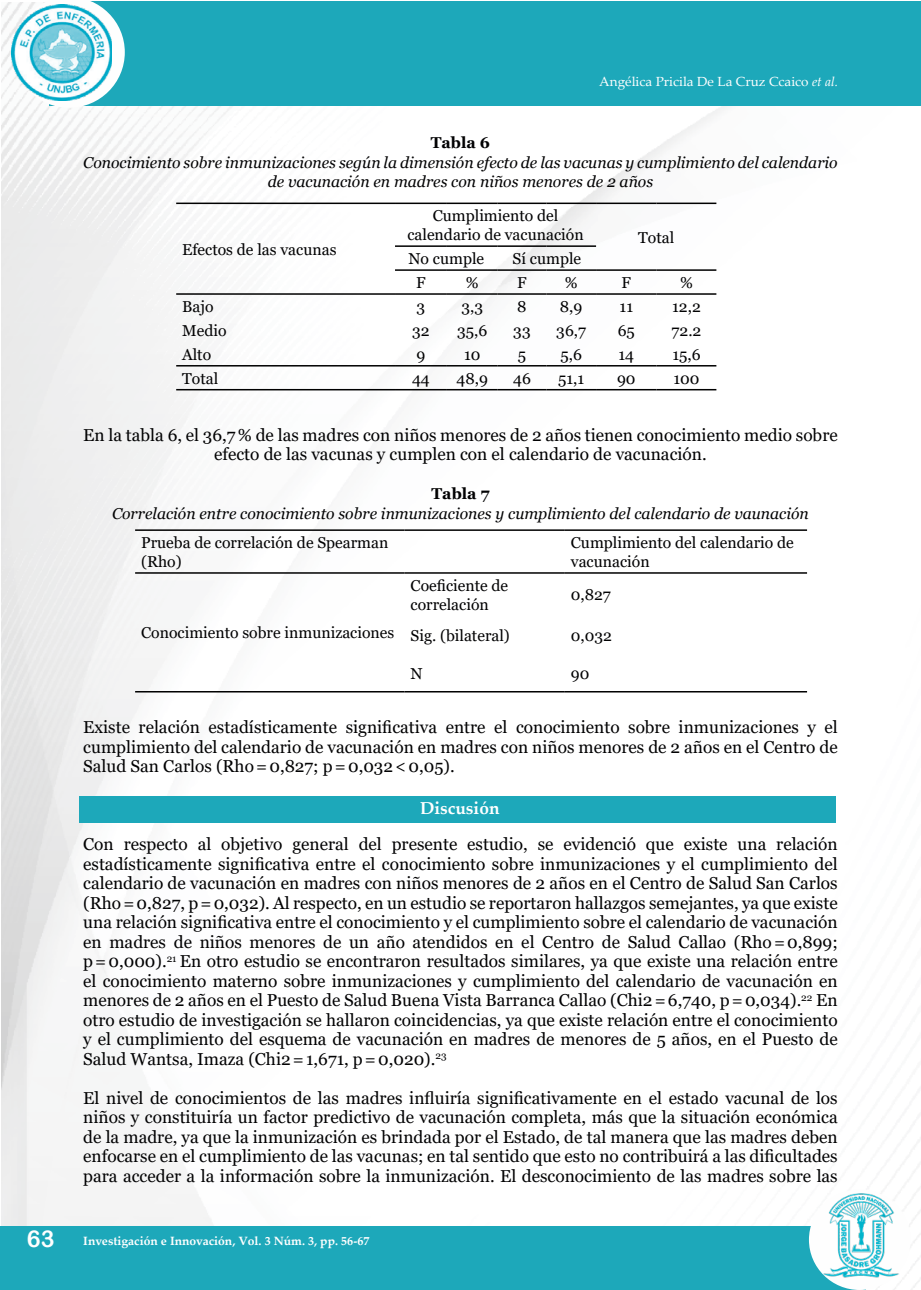
<style>
.page{position:relative;width:921px;height:1290px;background:#fff}
.page>*{position:absolute;margin:0;border:0;box-sizing:border-box;transform-origin:0 0}
.t1{font:17.25px/19.5px "Georgia";color:#020203;text-align:justify}
.t2{font:700 17.25px "Palatino Linotype";color:#fff}
.t3{font:15.75px/18.9px "Georgia";color:#020203}
.t4{font:italic 15.75px/19.5px "Georgia";color:#020203;text-align:center}
.t5{font:700 15.75px "Georgia";color:#020203}
.t6{font:13.2px "Palatino Linotype";color:#fefefe}
.t7{font:700 12px "Palatino Linotype";color:#fff}
.s1{font-style:italic}
.s2{font-family:"Arial Rounded MT Bold";font-weight:400;font-size:23.25px}
</style>
<div class="page">
<img style="left:2px;top:3px;width:918px;height:1287px">
<div style="left:0;top:1226px;width:865px;height:64px;background:#1da8ba"></div>
<div style="left:808px;top:1189px;width:102px;height:101px;background:#fefefe;border-radius:50%"></div>
<img style="left:812px;top:1178px;width:92px;height:112px">
<div style="left:49px;top:1px;width:871px;height:105px;background:#1da8ba"></div>
<svg style="left:13px;top:1px;width:112px;height:107px"></svg>
<img style="left:11px;top:5px;width:100px;height:95px">
<hr style="left:176px;top:202px;width:219px;height:2px;background:#000">
<hr style="left:395px;top:202px;width:52px;height:2px;background:#000">
<hr style="left:447px;top:202px;width:50px;height:2px;background:#000">
<hr style="left:497px;top:202px;width:49px;height:2px;background:#000">
<hr style="left:546px;top:202px;width:50px;height:2px;background:#000">
<hr style="left:596px;top:202px;width:60px;height:2px;background:#000">
<hr style="left:656px;top:202px;width:60px;height:2px;background:#000">
<hr style="left:395px;top:245px;width:52px;height:2px;background:#000">
<hr style="left:447px;top:245px;width:50px;height:2px;background:#000">
<hr style="left:497px;top:245px;width:49px;height:2px;background:#000">
<hr style="left:546px;top:245px;width:50px;height:2px;background:#000">
<hr style="left:395px;top:269px;width:52px;height:2px;background:#000">
<hr style="left:447px;top:269px;width:50px;height:2px;background:#000">
<hr style="left:497px;top:269px;width:49px;height:2px;background:#000">
<hr style="left:546px;top:269px;width:50px;height:2px;background:#000">
<hr style="left:596px;top:269px;width:60px;height:2px;background:#000">
<hr style="left:656px;top:269px;width:60px;height:2px;background:#000">
<hr style="left:176px;top:293px;width:219px;height:2px;background:#000">
<hr style="left:395px;top:293px;width:52px;height:2px;background:#000">
<hr style="left:447px;top:293px;width:50px;height:2px;background:#000">
<hr style="left:497px;top:293px;width:49px;height:2px;background:#000">
<hr style="left:546px;top:293px;width:50px;height:2px;background:#000">
<hr style="left:596px;top:293px;width:60px;height:2px;background:#000">
<hr style="left:656px;top:293px;width:60px;height:2px;background:#000">
<hr style="left:176px;top:365px;width:219px;height:1px;background:#000">
<hr style="left:395px;top:365px;width:52px;height:1px;background:#000">
<hr style="left:447px;top:365px;width:50px;height:1px;background:#000">
<hr style="left:497px;top:365px;width:49px;height:1px;background:#000">
<hr style="left:546px;top:365px;width:50px;height:1px;background:#000">
<hr style="left:596px;top:365px;width:60px;height:1px;background:#000">
<hr style="left:656px;top:365px;width:60px;height:1px;background:#000">
<hr style="left:176px;top:389px;width:219px;height:1px;background:#000">
<hr style="left:395px;top:389px;width:52px;height:1px;background:#000">
<hr style="left:447px;top:389px;width:50px;height:1px;background:#000">
<hr style="left:497px;top:389px;width:49px;height:1px;background:#000">
<hr style="left:546px;top:389px;width:50px;height:1px;background:#000">
<hr style="left:596px;top:389px;width:60px;height:1px;background:#000">
<hr style="left:656px;top:389px;width:60px;height:1px;background:#000">
<div style="left:80px;top:796px;width:755px;height:26px;background:#1da8ba"></div>
<hr style="left:135px;top:529px;width:269px;height:2px;background:#000">
<hr style="left:404px;top:529px;width:160px;height:2px;background:#000">
<hr style="left:564px;top:529px;width:242px;height:2px;background:#000">
<hr style="left:135px;top:691px;width:269px;height:1px;background:#000">
<hr style="left:404px;top:691px;width:160px;height:1px;background:#000">
<hr style="left:564px;top:691px;width:242px;height:1px;background:#000">
<hr style="left:135px;top:572px;width:269px;height:2px;background:#000">
<hr style="left:404px;top:572px;width:160px;height:2px;background:#000">
<hr style="left:564px;top:572px;width:242px;height:2px;background:#000">
<p class="t6" style="left:599px;top:73px;width:240px">Angélica Pricila De La Cruz Ccaico <span class="s1">et al.</span></p>
<p class="t5" style="left:430px;top:132px;width:61px">Tabla 6</p>
<p class="t4" style="left:83px;top:152px;width:755px">Conocimiento sobre inmunizaciones según la dimensión efecto de las vacunas y cumplimiento del calendario de vacunación en madres con niños menores de 2 años</p>
<p class="t3" style="left:182px;top:240px;width:156px">Efectos de las vacunas</p>
<p class="t3" style="left:407px;top:207px;width:178px;text-align:center">Cumplimiento del calendario de vacunación</p>
<p class="t3" style="left:638px;top:228px;width:38px">Total</p>
<p class="t3" style="left:408px;top:249px;width:77px">No cumple</p>
<p class="t3" style="left:512px;top:249px;width:70px">Sí cumple</p>
<p class="t3" style="left:416px;top:273px;width:11px">F</p>
<p class="t3" style="left:465px;top:273px;width:14px">%</p>
<p class="t3" style="left:517px;top:273px;width:11px">F</p>
<p class="t3" style="left:564px;top:273px;width:14px">%</p>
<p class="t3" style="left:621px;top:273px;width:11px">F</p>
<p class="t3" style="left:679px;top:273px;width:14px">%</p>
<p class="t3" style="left:182px;top:297px;width:33px">Bajo</p>
<p class="t3" style="left:416px;top:297px;width:10px">3</p>
<p class="t3" style="left:461px;top:297px;width:23px">3,3</p>
<p class="t3" style="left:517px;top:297px;width:11px">8</p>
<p class="t3" style="left:559px;top:297px;width:24px">8,9</p>
<p class="t3" style="left:619px;top:297px;width:15px">11</p>
<p class="t3" style="left:672px;top:297px;width:30px">12,2</p>
<p class="t3" style="left:182px;top:321px;width:46px">Medio</p>
<p class="t3" style="left:412px;top:321px;width:19px">32</p>
<p class="t3" style="left:457px;top:321px;width:32px">35,6</p>
<p class="t3" style="left:513px;top:321px;width:19px">33</p>
<p class="t3" style="left:556px;top:321px;width:31px">36,7</p>
<p class="t3" style="left:617px;top:321px;width:19px">65</p>
<p class="t3" style="left:671px;top:321px;width:31px">72.2</p>
<p class="t3" style="left:182px;top:345px;width:30px">Alto</p>
<p class="t3" style="left:416px;top:345px;width:10px">9</p>
<p class="t3" style="left:464px;top:345px;width:18px">10</p>
<p class="t3" style="left:517px;top:345px;width:10px">5</p>
<p class="t3" style="left:560px;top:345px;width:23px">5,6</p>
<p class="t3" style="left:618px;top:345px;width:17px">14</p>
<p class="t3" style="left:672px;top:345px;width:30px">15,6</p>
<p class="t3" style="left:182px;top:369px;width:38px">Total</p>
<p class="t3" style="left:412px;top:369px;width:19px">44</p>
<p class="t3" style="left:456px;top:369px;width:33px">48,9</p>
<p class="t3" style="left:513px;top:369px;width:19px">46</p>
<p class="t3" style="left:558px;top:369px;width:28px">51,1</p>
<p class="t3" style="left:617px;top:369px;width:20px">90</p>
<p class="t3" style="left:673px;top:369px;width:28px">100</p>
<p class="t1" style="left:83px;top:425px;width:755px;text-align:center">En la tabla 6, el 36,7% de las madres con niños menores de 2 años tienen conocimiento medio sobre efecto de las vacunas y cumplen con el calendario de vacunación.</p>
<p class="t5" style="left:431px;top:483px;width:59px">Tabla 7</p>
<p class="t4" style="left:112px;top:503px;width:698px">Correlación entre conocimiento sobre inmunizaciones y cumplimiento del calendario de vaunación</p>
<p class="t3" style="left:141px;top:533px;width:249px">Prueba de correlación de Spearman (Rho)</p>
<p class="t3" style="left:570px;top:533px;width:224px">Cumplimiento del calendario de vacunación</p>
<p class="t3" style="left:141px;top:624px;width:254px">Conocimiento sobre inmunizaciones</p>
<p class="t3" style="left:410px;top:576px;width:99px">Coeficiente de correlación</p>
<p class="t3" style="left:570px;top:586px;width:42px">0,827</p>
<p class="t3" style="left:410px;top:626px;width:101px">Sig. (bilateral)</p>
<p class="t3" style="left:570px;top:626px;width:43px">0,032</p>
<p class="t3" style="left:410px;top:664px;width:14px">N</p>
<p class="t3" style="left:570px;top:664px;width:20px">90</p>
<p class="t1" style="left:83px;top:718px;width:755px">Existe relación estadísticamente significativa entre el conocimiento sobre inmunizaciones y el cumplimiento del calendario de vacunación en madres con niños menores de 2 años en el Centro de Salud San Carlos (Rho=0,827; p=0,032&lt;0,05).</p>
<p class="t2" style="left:420px;top:796px;width:81px">Discusión</p>
<p class="t1" style="left:83px;top:835px;width:755px">Con respecto al objetivo general del presente estudio, se evidenció que existe una relación estadísticamente significativa entre el conocimiento sobre inmunizaciones y el cumplimiento del calendario de vacunación en madres con niños menores de 2 años en el Centro de Salud San Carlos (Rho=0,827, p=0,032). Al respecto, en un estudio se reportaron hallazgos semejantes, ya que existe una relación significativa entre el conocimiento y el cumplimiento sobre el calendario de vacunación en madres de niños menores de un año atendidos en el Centro de Salud Callao (Rho=0,899; p=0,000).<sup>21</sup> En otro estudio se encontraron resultados similares, ya que existe una relación entre el conocimiento materno sobre inmunizaciones y cumplimiento del calendario de vacunación en menores de 2 años en el Puesto de Salud Buena Vista Barranca Callao (Chi2=6,740, p=0,034).<sup>22</sup> En otro estudio de investigación se hallaron coincidencias, ya que existe relación entre el conocimiento y el cumplimiento del esquema de vacunación en madres de menores de 5 años, en el Puesto de Salud Wantsa, Imaza (Chi2=1,671, p=0,020).<sup>23</sup></p>
<p class="t1" style="left:83px;top:1088px;width:755px">El nivel de conocimientos de las madres influiría significativamente en el estado vacunal de los niños y constituiría un factor predictivo de vacunación completa, más que la situación económica de la madre, ya que la inmunización es brindada por el Estado, de tal manera que las madres deben enfocarse en el cumplimiento de las vacunas; en tal sentido que esto no contribuirá a las dificultades para acceder a la información sobre la inmunización. El desconocimiento de las madres sobre las</p>
<p class="t7" style="left:27px;top:1231px;width:344px"><span class="s2">63</span> Investigación e Innovación, Vol. 3 Núm. 3, pp. 56-67</p>
</div>
